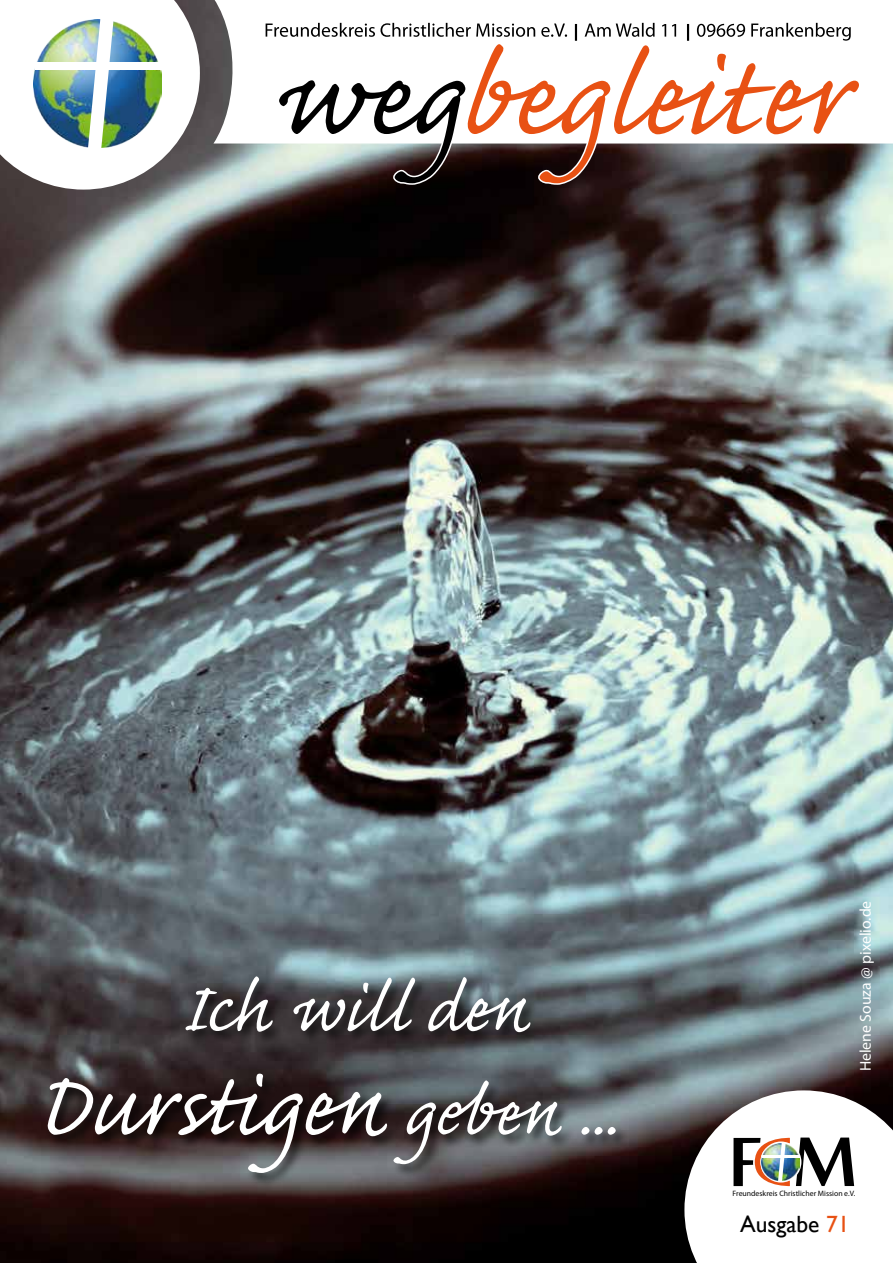
<style>
.page{position:relative;width:893px;height:1263px;background:#fff}
.page>*{position:absolute;margin:0;border:0;box-sizing:border-box;transform-origin:0 0}
.t1{font:147px "Caflisch Script Pro";color:#e85113}
.t2{font:114px "Caflisch Script Pro";letter-spacing:-.005em;color:#fff}
.t3{font:88.5px "Caflisch Script Pro";color:#fff}
.t4{font:23.4px "Gill Sans";color:#000}
.t5{font:15.75px "Myriad Pro";color:#fff}
.t6{font:7.8px "Myriad Pro";color:#000}
.s1{color:#000}
.s2{font-size:88.5px}
.s3{color:#e85113}
</style>
<div class="page">
<img style="left:0;top:0;width:893px;height:1263px">
<svg style="left:207px;top:0;width:686px;height:144px"></svg>
<img style="left:0;top:0;width:200px;height:190px">
<svg style="left:684px;top:1090px;width:209px;height:173px"></svg>
<div style="left:45px;top:974px;width:584px;height:213px;background:#000;opacity:.75"></div>
<svg style="left:266px;top:23px;width:597px;height:163px"></svg>
<h1 class="t1" style="left:270px;top:21px;width:578px"><span class="s1">weg</span>begleiter</h1>
<h3 class="t3" style="left:182px;top:963px;width:349px">Ich will den</h3>
<h2 class="t2" style="left:34px;top:1047px;width:584px">Durstigen <span class="s2">geben ...</span></h2>
<h3 class="t5" style="left:856px;top:1071px;width:172px;rotate:-90deg">Helene Souza @ pixelio.de</h3>
<p class="t6" style="left:733px;top:1189px;width:124px">Freundeskreis Christlicher Mission e.V.</p>
<h3 class="t4" style="left:740px;top:1210px;width:111px">Ausgabe <span class="s3">71</span></h3>
</div>
